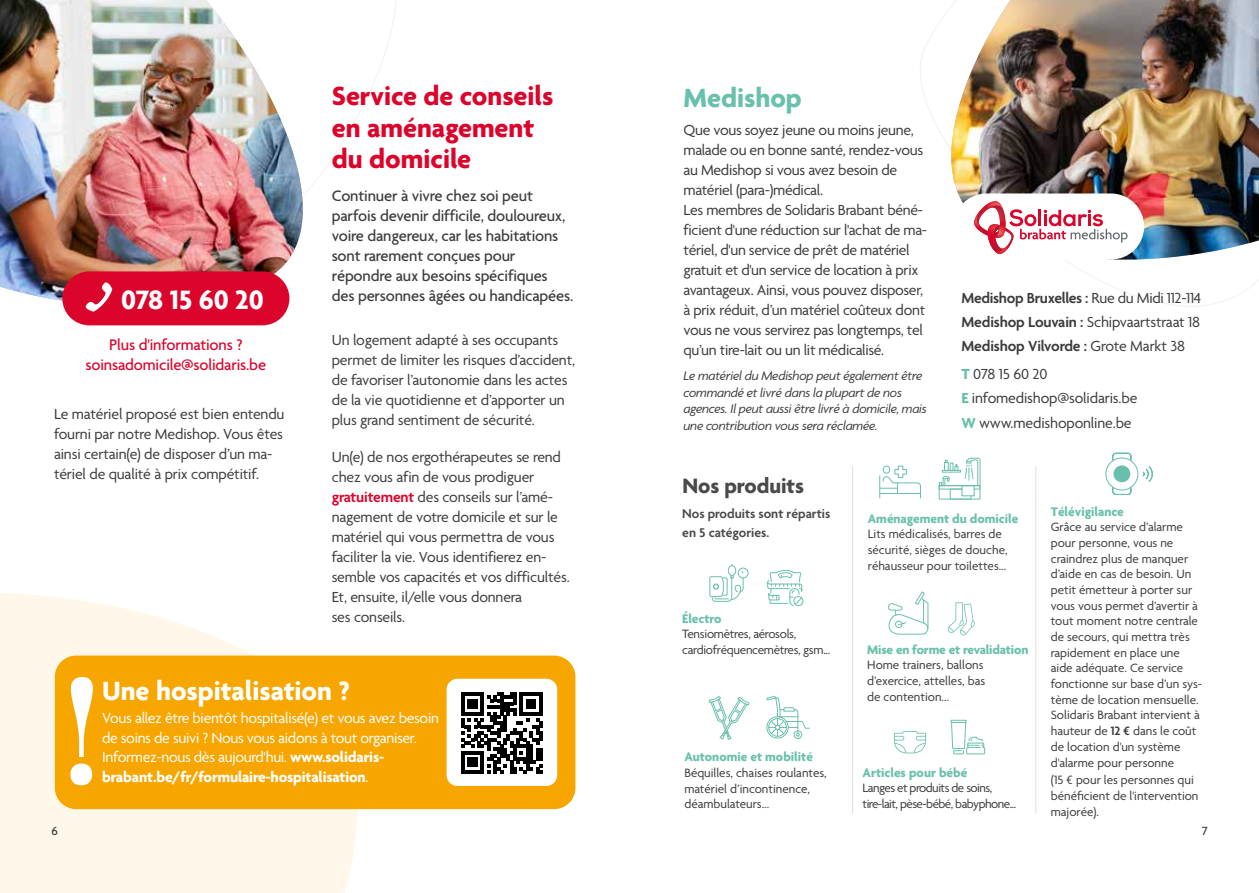
<style>
.page{position:relative;width:1259px;height:893px;background:#fff}
.page>*{position:absolute;margin:0;border:0;box-sizing:border-box;transform-origin:0 0}
.t1{font:700 28.8px "Agenda";color:#fff}
.t2{font:700 28.5px/31.5px "Agenda";color:#db052c}
.t3{font:700 28.5px "Agenda";color:#fff}
.t4{font:700 28.5px "Agenda";color:#69c0ac}
.t5{font:700 22.5px "Agenda";color:#4a4a49}
.t6{font:500 16.5px/20px "Agenda";letter-spacing:-.01em;color:#3c3c3b}
.t7{font:500 16.5px/20px "Agenda";letter-spacing:-.01em;color:#db052c;text-align:center}
.t8{font:15.75px/20px "Agenda";letter-spacing:-.015em;color:#3c3c3b}
.t9{font:15.75px/19.6px "Agenda";letter-spacing:-.02em;color:#fff}
.t10{font:600 15.75px/23.7px "Agenda";letter-spacing:-.02em;color:#3c3c3b;text-align:justify}
.t11{font:600 13.8px/19px "Agenda";color:#4a4a49}
.t12{font:italic 13.5px/16.5px "Agenda";letter-spacing:-.02em;color:#3c3c3b}
.t13{font:700 13.5px "Agenda";color:#69c0ac}
.t14{font:13.05px/15.8px "Agenda";color:#3c3c3b}
.t15{font:13.05px/15.6px "Agenda";letter-spacing:-.04em;color:#3c3c3b}
.t16{font:13.05px/15.6px "Agenda";letter-spacing:-.02em;color:#3c3c3b}
.t17{font:500 12.75px "Agenda";color:#3c3c3b}
.s1{font-weight:600;color:#db052c}
.s2{font-weight:700}
.s3{font-weight:400}
.s4{font-weight:700;color:#69c0ac}
.s5{font-weight:600}
</style>
<div class="page">
<svg style="left:0;top:593px;width:369px;height:300px;fill:#fff7ea"></svg>
<hr style="left:852px;top:466px;width:1px;height:347px;background:#e0e0df">
<hr style="left:1035px;top:466px;width:1px;height:347px;background:#e0e0df">
<div style="left:55px;top:656px;width:520px;height:153px;background:#f7a600;border-radius:21px"></div>
<svg style="left:70px;top:677px;width:23px;height:108px"></svg>
<div style="left:1105px;top:458px;width:33px;height:32px;border:1px solid #69bfab;border-radius:50%"></div>
<svg style="left:1112px;top:452px;width:19px;height:9px"></svg>
<svg style="left:1142px;top:466px;width:11px;height:16px"></svg>
<div style="left:1113px;top:465px;width:17px;height:17px;background:#69bfab;border-radius:50%"></div>
<svg style="left:1112px;top:486px;width:19px;height:9px"></svg>
<svg style="left:887px;top:591px;width:41px;height:44px"></svg>
<svg style="left:879px;top:465px;width:42px;height:34px"></svg>
<svg style="left:708px;top:696px;width:42px;height:44px"></svg>
<svg style="left:766px;top:696px;width:44px;height:43px"></svg>
<svg style="left:894px;top:731px;width:32px;height:22px"></svg>
<svg style="left:947px;top:602px;width:28px;height:33px"></svg>
<div style="left:738px;top:568px;width:10px;height:10px;border:1px solid #69c0ac;border-radius:50%"></div>
<svg style="left:709px;top:564px;width:35px;height:38px"></svg>
<svg style="left:938px;top:457px;width:42px;height:43px"></svg>
<div style="left:961px;top:485px;width:13px;height:11px;border:1px solid #69c0ac"></div>
<svg style="left:767px;top:570px;width:36px;height:36px"></svg>
<div style="left:966px;top:747px;width:19px;height:7px;border:1px solid #69c0ac"></div>
<svg style="left:950px;top:720px;width:34px;height:35px"></svg>
<img style="left:0;top:0;width:330px;height:317px">
<img style="left:925px;top:0;width:334px;height:269px">
<div style="left:62px;top:271px;width:227px;height:54px;background:#db052c;border-radius:27px"></div>
<svg style="left:86px;top:282px;width:26px;height:30px"></svg>
<div style="left:446px;top:679px;width:111px;height:107px;background:#fff;border-radius:11px"></div>
<svg style="left:461px;top:692px;width:81px;height:82px"></svg>
<div style="left:953px;top:193px;width:191px;height:67px;background:#fff;border-radius:33px"></div>
<svg style="left:974px;top:201px;width:153px;height:53px"></svg>
<img style="left:992px;top:228px;width:20px;height:23px">
<h1 class="t1" style="left:121px;top:284px;width:144px">078 15 60 20</h1>
<p class="t7" style="left:86px;top:336px;width:182px">Plus d'informations ? soinsadomicile@solidaris.be</p>
<p class="t8" style="left:54px;top:405px;width:232px">Le matériel proposé est bien entendu fourni par notre Medishop. Vous êtes ainsi certain(e) de disposer d’un ma&shy;tériel de qualité à prix compétitif.</p>
<h2 class="t2" style="left:332px;top:82px;width:223px">Service de conseils en aménagement du domicile</h2>
<p class="t6" style="left:332px;top:187px;width:243px">Continuer à vivre chez soi peut parfois devenir difficile, douloureux, voire dangereux, car les habitations sont rarement conçues pour répondre aux besoins spécifiques des personnes âgées ou handicapées.</p>
<p class="t8" style="left:332px;top:331px;width:245px">Un logement adapté à ses occupants permet de limiter les risques d’accident, de favoriser l’autonomie dans les actes de la vie quotidienne et d’apporter un plus grand sentiment de sécurité.</p>
<p class="t8" style="left:332px;top:448px;width:239px">Un(e) de nos ergothérapeutes se rend chez vous afin de vous prodiguer <span class="s1">gratuitement</span> des conseils sur l’amé&shy;nagement de votre domicile et sur le matériel qui vous permettra de vous faciliter la vie. Vous identifierez en&shy;semble vos capacités et vos difficultés.<br>Et, ensuite, il/elle vous donnera<br>ses conseils.</p>
<h2 class="t3" style="left:102px;top:675px;width:249px">Une hospitalisation ?</h2>
<p class="t9" style="left:102px;top:709px;width:338px">Vous allez être bientôt hospitalisé(e) et vous avez besoin de soins de suivi ? Nous vous aidons à tout organiser.<br>Informez-nous dès aujourd'hui. <span class="s2">www.solidaris&shy;brabant.be/fr/formulaire-hospitalisation</span>.</p>
<h2 class="t4" style="left:683px;top:82px;width:120px">Medishop</h2>
<p class="t8" style="left:683px;top:121px;width:245px">Que vous soyez jeune ou moins jeune, malade ou en bonne santé, rendez-vous au Medishop si vous avez besoin de matériel (para-)médical.<br>Les membres de Solidaris Brabant béné&shy;ficient d'une réduction sur l'achat de ma&shy;tériel, d'un service de prêt de matériel gratuit et d'un service de location à prix avantageux. Ainsi, vous pouvez disposer, à prix réduit, d’un matériel coûteux dont vous ne vous servirez pas longtemps, tel qu’un tire-lait ou un lit médicalisé.</p>
<p class="t12" style="left:683px;top:367px;width:245px">Le matériel du Medishop peut également être commandé et livré dans la plupart de nos agences. Il peut aussi être livré à domicile, mais une contribution vous sera réclamée.</p>
<h3 class="t5" style="left:682px;top:474px;width:123px">Nos produits</h3>
<p class="t10" style="left:961px;top:287px;width:241px">Medishop Bruxelles : <span class="s3">Rue du Midi 112-114<br></span>Medishop Louvain : <span class="s3">Schipvaartstraat 18<br></span>Medishop Vilvorde : <span class="s3">Grote Markt 38</span></p>
<p class="t8" style="left:961px;top:363px;width:177px;line-height:24.3px"><span class="s4">T</span> 078 15 60 20<br><span class="s4">E</span> infomedishop@solidaris.be<br><span class="s4">W</span> www.medishoponline.be</p>
<p class="t11" style="left:682px;top:504px;width:150px">Nos produits sont répartis en 5 catégories.</p>
<p class="t13" style="left:682px;top:611px;width:41px">Électro</p>
<p class="t16" style="left:682px;top:627px;width:150px">Tensiomètres, aérosols, cardiofréquencemètres, gsm...</p>
<p class="t13" style="left:684px;top:750px;width:130px">Autonomie et mobilité</p>
<p class="t14" style="left:684px;top:766px;width:144px">Béquilles, chaises roulantes, matériel d’incontinence, déambulateurs...</p>
<p class="t13" style="left:868px;top:511px;width:152px">Aménagement du domicile</p>
<p class="t14" style="left:868px;top:527px;width:141px">Lits médicalisés, barres de sécurité, sièges de douche, réhausseur pour toilettes...</p>
<p class="t13" style="left:867px;top:642px;width:163px">Mise en forme et revalidation</p>
<p class="t14" style="left:867px;top:658px;width:119px">Home trainers, ballons d’exercice, attelles, bas de contention...</p>
<p class="t13" style="left:862px;top:765px;width:106px">Articles pour bébé</p>
<p class="t15" style="left:862px;top:781px;width:155px">Langes et produits de soins, tire-lait, pèse-bébé, babyphone...</p>
<p class="t13" style="left:1050px;top:504px;width:74px">Télévigilance</p>
<p class="t14" style="left:1050px;top:520px;width:153px">Grâce au service d’alarme pour personne, vous ne craindrez plus de manquer d’aide en cas de besoin. Un petit émetteur à porter sur vous vous permet d’avertir à tout moment notre centrale de secours, qui mettra très rapidement en place une aide adéquate. Ce service fonctionne sur base d’un sys&shy;tème de location mensuelle.<br>Solidaris Brabant intervient à hauteur de <span class="s5">12 €</span> dans le coût de location d'un système d'alarme pour personne<br>(15 € pour les personnes qui bénéficient de l'intervention majorée).</p>
<p class="t17" style="left:52px;top:824px;width:8px">6</p>
<p class="t17" style="left:1202px;top:824px;width:7px">7</p>
</div>
